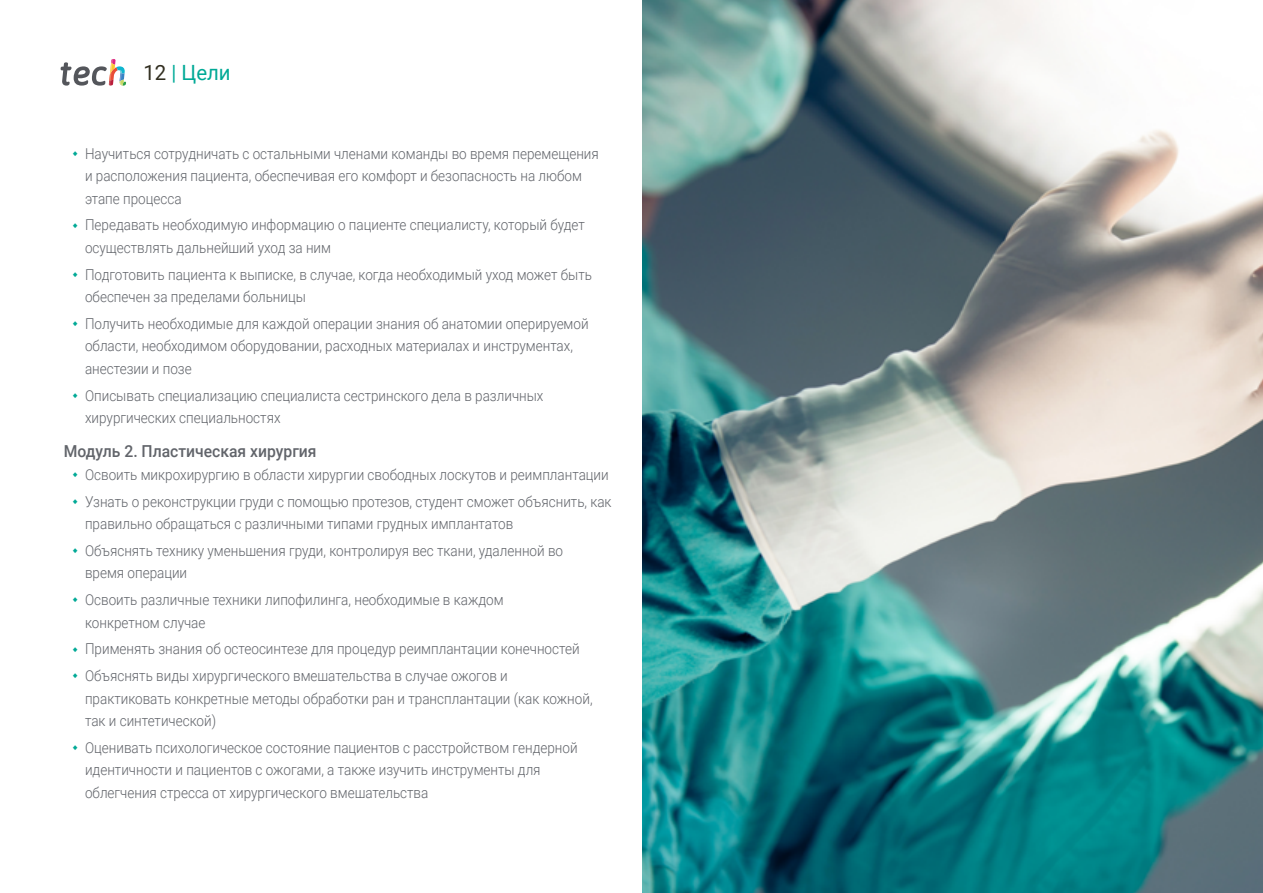
<style>
.page{position:relative;width:1263px;height:893px;background:#fff}
.page>*{position:absolute;margin:0;border:0;box-sizing:border-box;transform-origin:0 0}
.t1{font:21px "Roboto";color:#00a996}
.t2{font:500 16.5px "Roboto";color:#61646a;scale:.95 1}
.t3{font:300 15px/22.5px "Roboto";color:#61646a;scale:.9 1}
.s1{color:#312e20}
.s2{color:#00aa97}
</style>
<div class="page">
<img style="left:642px;top:0;width:621px;height:893px">
<svg style="left:61px;top:59px;width:65px;height:27px"></svg>
<h1 class="t1" style="left:144px;top:57px;width:89px"><span class="s1">12</span> <span class="s2">|</span> Цели</h1>
<p class="t3" style="left:85px;top:142px;width:572px">Научиться сотрудничать с остальными членами команды во время перемещения и расположения пациента, обеспечивая его комфорт и безопасность на любом этапе процесса</p>
<p class="t3" style="left:85px;top:213px;width:557px">Передавать необходимую информацию о пациенте специалисту, который будет осуществлять дальнейший уход за ним</p>
<p class="t3" style="left:85px;top:263px;width:565px">Подготовить пациента к выписке, в случае, когда необходимый уход может быть обеспечен за пределами больницы</p>
<p class="t3" style="left:85px;top:312px;width:561px">Получить необходимые для каждой операции знания об анатомии оперируемой области, необходимом оборудовании, расходных материалах и инструментах, анестезии и позе</p>
<p class="t3" style="left:85px;top:384px;width:511px">Описывать специализацию специалиста сестринского дела в различных хирургических специальностях</p>
<p class="t2" style="left:64px;top:440px;width:268px">Модуль 2. Пластическая хирургия</p>
<p class="t3" style="left:85px;top:461px;width:587px;line-height:26.7px">Освоить микрохирургию в области хирургии свободных лоскутов и реимплантации<br>Узнать о реконструкции груди с помощью протезов, студент сможет объяснить, как</p>
<p class="t3" style="left:85px;top:510px;width:533px;line-height:26.7px">правильно обращаться с различными типами грудных имплантатов<br>Объяснять технику уменьшения груди, контролируя вес ткани, удаленной во</p>
<p class="t3" style="left:85px;top:559px;width:466px;line-height:26.7px">время операции<br>Освоить различные техники липофилинга, необходимые в каждом</p>
<p class="t3" style="left:85px;top:608px;width:551px;line-height:26.7px">конкретном случае<br>Применять знания об остеосинтезе для процедур реимплантации конечностей<br>Объяснять виды хирургического вмешательства в случае ожогов и</p>
<p class="t3" style="left:85px;top:686px;width:565px">практиковать конкретные методы обработки ран и трансплантации (как кожной, так и синтетической)</p>
<p class="t3" style="left:85px;top:736px;width:549px">Оценивать психологическое состояние пациентов с расстройством гендерной идентичности и пациентов с ожогами, а также изучить инструменты для облегчения стресса от хирургического вмешательства</p>
</div>
